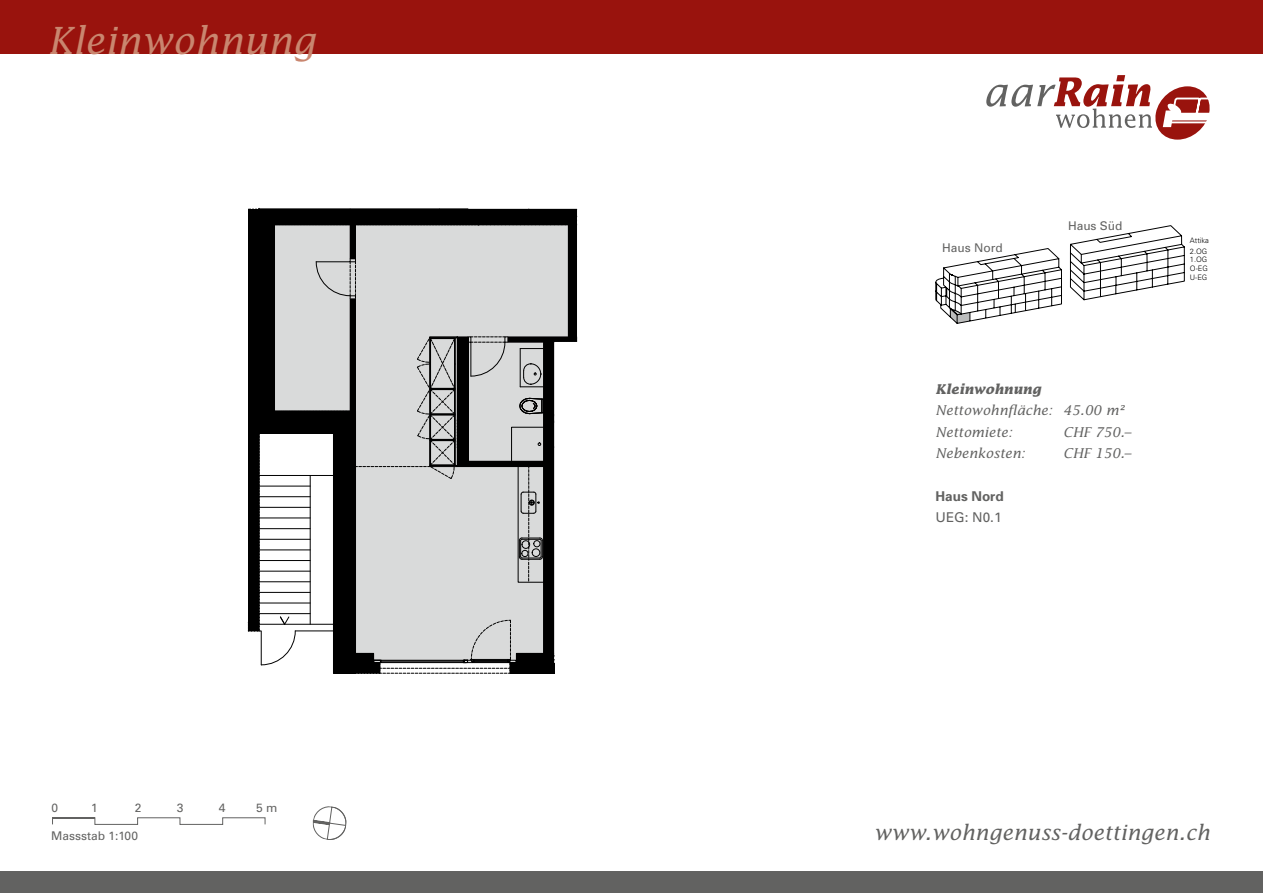
<style>
.page{position:relative;width:1263px;height:893px;background:#fff}
.page>*{position:absolute;margin:0;border:0;box-sizing:border-box;transform-origin:0 0}
.t1{font:italic 37.5px "Lucida";color:#c9866f}
.t2{font:italic 21px "Lucida";color:#626261}
.t3{font:italic 13.5px/21.3px "Lucida";color:#626261}
.t4{font:italic 700 13.5px "Lucida";color:#626261}
.t5{font:700 13.5px "Univers";color:#626261}
.t6{font:13.5px "Univers";color:#626261}
.t7{font:12px "Univers";color:#626261}
.t8{font:300 7.5px "Univers";color:#000}
</style>
<div class="page">
<div style="left:0;top:0;width:1263px;height:54px;background:#99130d"></div>
<div style="left:0;top:872px;width:1263px;height:21px;background:#626261"></div>
<svg style="left:986px;top:75px;width:224px;height:65px"></svg>
<hr style="left:1169px;top:121px;width:52px;height:2px;background:#fff">
<svg style="left:313px;top:806px;width:34px;height:34px"></svg>
<svg style="left:52px;top:817px;width:214px;height:8px"></svg>
<hr style="left:53px;top:818px;width:42px;height:1px;background:#626261">
<svg style="left:935px;top:225px;width:250px;height:99px"></svg>
<svg style="left:248px;top:208px;width:330px;height:466px"></svg>
<div style="left:457px;top:337px;width:11px;height:128px;background:#000"></div>
<div style="left:457px;top:461px;width:87px;height:6px;background:#000"></div>
<h1 class="t1" style="left:48px;top:18px;width:269px">Kleinwohnung</h1>
<p class="t7" style="left:52px;top:801px;width:8px">0</p>
<p class="t7" style="left:51px;top:829px;width:89px">Massstab 1:100</p>
<p class="t7" style="left:91px;top:801px;width:8px">1</p>
<p class="t7" style="left:135px;top:801px;width:8px">2</p>
<p class="t7" style="left:177px;top:801px;width:8px">3</p>
<p class="t7" style="left:219px;top:801px;width:8px">4</p>
<p class="t7" style="left:256px;top:801px;width:23px">5 m</p>
<p class="t7" style="left:942px;top:240px;width:62px">Haus Nord</p>
<p class="t7" style="left:1068px;top:218px;width:56px">Haus Süd</p>
<p class="t4" style="left:935px;top:381px;width:107px">Kleinwohnung</p>
<p class="t3" style="left:935px;top:400px;width:190px">Nettowohnfläche: 45.00 m²<br>Nettomiete:</p>
<p class="t3" style="left:1063px;top:421px;width:70px">CHF 750.–</p>
<p class="t3" style="left:935px;top:442px;width:91px">Nebenkosten:</p>
<p class="t3" style="left:1063px;top:442px;width:70px">CHF 150.–</p>
<p class="t5" style="left:935px;top:487px;width:70px">Haus Nord</p>
<p class="t6" style="left:935px;top:509px;width:68px">UEG: N0.1</p>
<p class="t8" style="left:1190px;top:235px;width:21px">Attika</p>
<p class="t8" style="left:1190px;top:246px;width:19px">2.OG</p>
<p class="t8" style="left:1190px;top:255px;width:19px">1.OG</p>
<p class="t8" style="left:1190px;top:264px;width:19px">O-EG</p>
<p class="t8" style="left:1190px;top:273px;width:19px">U-EG</p>
<h2 class="t2" style="left:874px;top:819px;width:338px">www.wohngenuss-doettingen.ch</h2>
</div>
